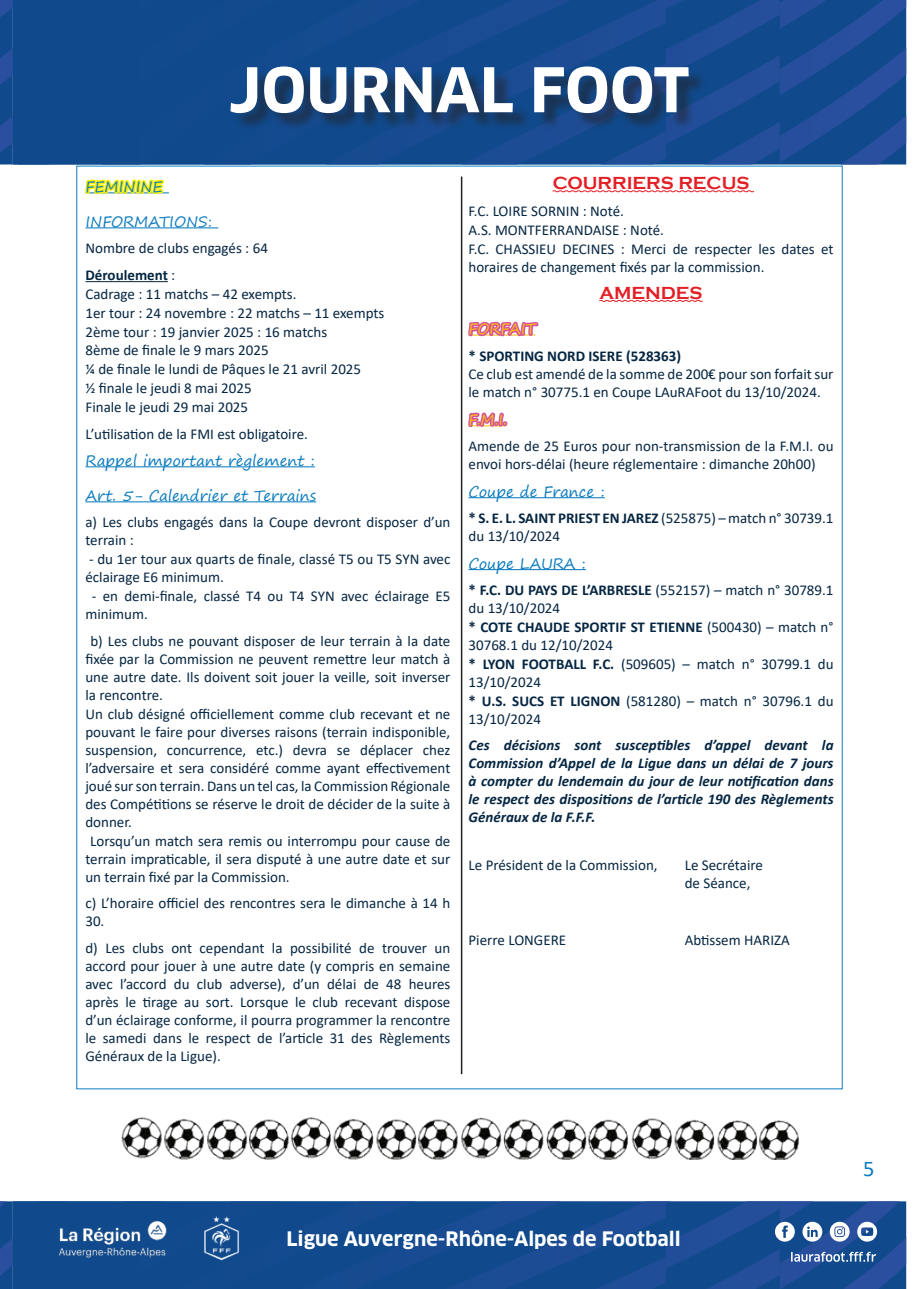
<style>
.page{position:relative;width:919px;height:1289px;background:#fff}
.page>*{position:absolute;margin:0;border:0;box-sizing:border-box;transform-origin:0 0}
.t1{font:700 60px "Clan OT";color:#fff}
.t2{font:22.5px "Calibri";color:#0e7dc0}
.t3{font:700 19.5px "Clan OT";color:#fff}
.t4{font:700 18px "Copperplate Gothic";color:#e41e25}
.t5{font:15px/18px "Calibri";color:#052642}
.t6{font:italic 700 15px/18px "Calibri";color:#052642;text-align:justify}
.t7{font:15px "Segoe Print";color:#0e7dc0}
.t8{font:700 15px "Calibri";color:#052642}
.t9{font:15px "Segoe Print";color:#fcc011}
.s1{font-weight:700}
</style>
<div class="page">
<svg style="left:0;top:1201px;width:906px;height:87px;background:#1c5092"></svg>
<hr style="left:85px;top:281px;width:83px;height:1px;background:#052642">
<hr style="left:85px;top:466px;width:230px;height:1px;background:#0e7dc0">
<hr style="left:85px;top:501px;width:231px;height:1px;background:#0e7dc0">
<svg style="left:0;top:0;width:906px;height:240px"></svg>
<svg style="left:599px;top:299px;width:104px;height:3px"></svg>
<hr style="left:468px;top:497px;width:136px;height:1px;background:#0e7dc0">
<hr style="left:468px;top:569px;width:118px;height:1px;background:#0e7dc0">
<svg style="left:468px;top:321px;width:71px;height:16px"></svg>
<svg style="left:468px;top:412px;width:40px;height:15px"></svg>
<img style="left:121px;top:1117px;width:678px;height:42px">
<hr style="left:461px;top:176px;width:1px;height:898px;background:#231f20">
<h1 class="t1" style="left:228px;top:55px;width:462px">JOURNAL FOOT</h1>
<p class="t7" style="left:85px;top:173px;width:67px">FEMININE</p>
<p class="t7" style="left:85px;top:208px;width:128px">INFORMATIONS:</p>
<p class="t5" style="left:85px;top:235px;width:184px;line-height:26.5px">Nombre de clubs engagés : 64<br><span class="s1">Déroulement</span> :</p>
<p class="t5" style="left:85px;top:284px;width:300px;line-height:18.9px">Cadrage : 11 matchs – 42 exempts.<br>1er tour : 24 novembre : 22 matchs – 11 exempts 2ème tour : 19 janvier 2025 : 16 matchs<br>8ème de finale le 9 mars 2025<br>¼ de finale le lundi de Pâques le 21 avril 2025<br>½ finale le jeudi 8 mai 2025<br>Finale le jeudi 29 mai 2025</p>
<p class="t5" style="left:85px;top:424px;width:224px">L’utilisation de la FMI est obligatoire.</p>
<p class="t7" style="left:85px;top:447px;width:231px">Rappel important règlement :</p>
<p class="t7" style="left:85px;top:482px;width:232px">Art. 5- Calendrier et Terrains</p>
<p class="t5" style="left:85px;top:513px;width:366px">a) Les clubs engagés dans la Coupe devront disposer d’un terrain :</p>
<p class="t5" style="left:85px;top:550px;width:366px">- du 1er tour aux quarts de finale, classé T5 ou T5 SYN avec éclairage E6 minimum.</p>
<p class="t5" style="left:85px;top:587px;width:366px;text-indent:6px">- en demi-finale, classé T4 ou T4 SYN avec éclairage E5 minimum.</p>
<p class="t5" style="left:90px;top:631px;width:361px">b) Les clubs ne pouvant disposer de leur terrain à la date</p>
<p class="t5" style="left:85px;top:649px;width:366px">fixée par la Commission ne peuvent remettre leur match à</p>
<p class="t5" style="left:85px;top:667px;width:366px">une autre date. Ils doivent soit jouer la veille, soit inverser</p>
<p class="t5" style="left:85px;top:685px;width:79px">la rencontre.</p>
<p class="t5" style="left:85px;top:704px;width:366px">Un club désigné officiellement comme club recevant et ne</p>
<p class="t5" style="left:85px;top:722px;width:366px">pouvant le faire pour diverses raisons (terrain indisponible,</p>
<p class="t5" style="left:85px;top:740px;width:366px">suspension, concurrence, etc.) devra se déplacer chez</p>
<p class="t5" style="left:85px;top:758px;width:366px">l’adversaire et sera considéré comme ayant effectivement</p>
<p class="t5" style="left:85px;top:776px;width:366px">joué sur son terrain. Dans un tel cas, la Commission Régionale</p>
<p class="t5" style="left:85px;top:794px;width:366px">des Compétitions se réserve le droit de décider de la suite à</p>
<p class="t5" style="left:85px;top:812px;width:48px">donner.</p>
<p class="t5" style="left:90px;top:831px;width:361px">Lorsqu’un match sera remis ou interrompu pour cause de</p>
<p class="t5" style="left:85px;top:849px;width:366px">terrain impraticable, il sera disputé à une autre date et sur</p>
<p class="t5" style="left:85px;top:867px;width:206px">un terrain fixé par la Commission.</p>
<p class="t5" style="left:85px;top:893px;width:366px">c) L’horaire officiel des rencontres sera le dimanche à 14 h<br>30.</p>
<p class="t5" style="left:85px;top:938px;width:366px;text-align:justify">d) Les clubs ont cependant la possibilité de trouver un accord pour jouer à une autre date (y compris en semaine avec l’accord du club adverse), d’un délai de 48 heures après le tirage au sort. Lorsque le club recevant dispose d’un éclairage conforme, il pourra programmer la rencontre le samedi dans le respect de l’article 31 des Règlements Généraux de la Ligue).</p>
<p class="t4" style="left:552px;top:173px;width:198px">COURRIERS RECUS</p>
<p class="t5" style="left:468px;top:201px;width:366px;line-height:18.6px">F.C. LOIRE SORNIN : Noté.<br>A.S. MONTFERRANDAISE : Noté.<br>F.C. CHASSIEU DECINES : Merci de respecter les dates et horaires de changement fixés par la commission.</p>
<p class="t4" style="left:599px;top:283px;width:105px">AMENDES</p>
<p class="t9" style="left:468px;top:315px;width:68px">FORFAIT</p>
<p class="t8" style="left:468px;top:345px;width:214px">* SPORTING NORD ISERE (528363)</p>
<p class="t5" style="left:468px;top:365px;width:366px">Ce club est amendé de la somme de 200€ pour son forfait sur le match n° 30775.1 en Coupe LAuRAFoot du 13/10/2024.</p>
<p class="t9" style="left:468px;top:406px;width:40px">F.M.I.</p>
<p class="t5" style="left:468px;top:437px;width:366px">Amende de 25 Euros pour non-transmission de la F.M.I. ou envoi hors-délai (heure réglementaire : dimanche 20h00)</p>
<p class="t7" style="left:468px;top:478px;width:138px">Coupe de France :</p>
<p class="t5" style="left:468px;top:509px;width:366px"><span class="s1">* S. E. L. SAINT PRIEST EN JAREZ</span> (525875) – match n° 30739.1 du 13/10/2024</p>
<p class="t7" style="left:468px;top:550px;width:93px">Coupe LAURA</p>
<p class="t7" style="left:581px;top:550px;width:6px">:</p>
<p class="t5" style="left:468px;top:580px;width:366px"><span class="s1">* F.C. DU PAYS DE L’ARBRESLE</span> (552157) – match n° 30789.1 du 13/10/2024<br><span class="s1">* COTE CHAUDE SPORTIF ST ETIENNE</span> (500430) – match n° 30768.1 du 12/10/2024<br><span class="s1">* LYON FOOTBALL F.C.</span> (509605) – match n° 30799.1 du 13/10/2024<br><span class="s1">* U.S. SUCS ET LIGNON</span> (581280) – match n° 30796.1 du 13/10/2024</p>
<p class="t6" style="left:468px;top:735px;width:366px">Ces décisions sont susceptibles d’appel devant la Commission d’Appel de la Ligue dans un délai de 7 jours à compter du lendemain du jour de leur notification dans le respect des dispositions de l’article 190 des Règlements Généraux de la F.F.F.</p>
<p class="t5" style="left:468px;top:855px;width:190px">Le Président de la Commission,</p>
<p class="t5" style="left:684px;top:855px;width:80px">Le Secrétaire de Séance,</p>
<p class="t5" style="left:468px;top:930px;width:99px">Pierre LONGERE</p>
<p class="t5" style="left:684px;top:930px;width:106px">Abtissem HARIZA</p>
<h3 class="t3" style="left:286px;top:1227px;width:396px">Ligue Auvergne-Rhône-Alpes de Football</h3>
<h2 class="t2" style="left:863px;top:1152px;width:13px">5</h2>
</div>
